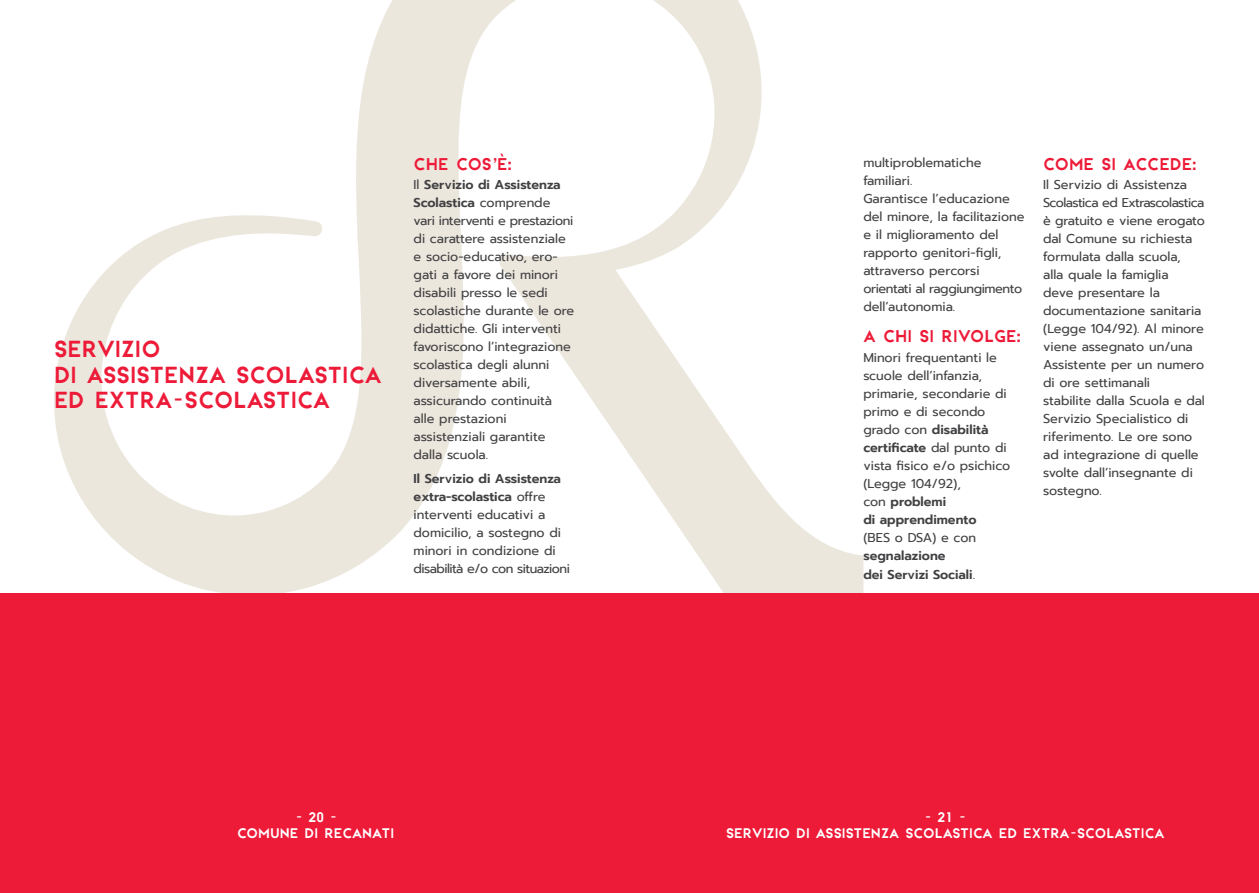
<style>
.page{position:relative;width:1259px;height:893px;background:#fff}
.page>*{position:absolute;margin:0;border:0;box-sizing:border-box;transform-origin:0 0}
.t1{font:22.5px/25.5px "Ziamimi";color:#ed1a38}
.t2{font:16.5px "Ziamimi";color:#ed1a38}
.t3{font:13.5px/16.2px "Ziamimi";color:#fff;text-align:center}
.t4{font:12.75px/18px "Prompt";color:#414042}
.t5{font:600 12.75px/19.5px "Prompt";color:#414042}
.s1{font-weight:600}
.s2{font-weight:400}
</style>
<div class="page">
<svg style="left:54px;top:0;width:809px;height:593px"></svg>
<div style="left:0;top:593px;width:1259px;height:300px;background:#ed1a38"></div>
<h1 class="t1" style="left:54px;top:336px;width:329px">SERVIZIO<br>DI ASSISTENZA SCOLASTICA<br>ED EXTRA-SCOLASTICA</h1>
<p class="t2" style="left:414px;top:153px;width:100px">CHE COS’È:</p>
<p class="t4" style="left:414px;top:176px;width:162px">Il <span class="s1">Servizio di Assistenza<br>Scolastica</span> comprende vari interventi e prestazioni di carattere assistenziale e socio-educativo, ero&shy;gati a favore dei minori disabili presso le sedi scolastiche durante le ore didattiche. Gli interventi favoriscono l’integrazione scolastica degli alunni diversamente abili, assicurando continuità alle prestazioni assistenziali garantite dalla scuola.</p>
<p class="t4" style="left:414px;top:470px;width:158px"><span class="s1">Il Servizio di Assistenza extra-scolastica</span> offre interventi educativi a domicilio, a sostegno di minori in condizione di disabilità e/o con situazioni</p>
<p class="t4" style="left:863px;top:154px;width:163px">multiproblematiche familiari.<br>Garantisce l’educazione del minore, la facilitazione e il miglioramento del rapporto genitori-figli, attraverso percorsi orientati al raggiungimento dell’autonomia.</p>
<p class="t2" style="left:863px;top:326px;width:159px">A CHI SI RIVOLGE:</p>
<p class="t4" style="left:863px;top:348px;width:148px">Minori frequentanti le scuole dell’infanzia, primarie, secondarie di primo e di secondo grado con <span class="s1">disabilità certificate</span> dal punto di vista fisico e/o psichico (Legge 104/92),<br>con <span class="s1">problemi<br>di apprendimento</span></p>
<p class="t4" style="left:863px;top:528px;width:114px">(BES o DSA) e con</p>
<p class="t5" style="left:863px;top:546px;width:113px">segnalazione<br>dei Servizi Sociali<span class="s2">.</span></p>
<p class="t2" style="left:1043px;top:153px;width:155px">COME SI ACCEDE:</p>
<p class="t4" style="left:1043px;top:176px;width:163px">Il Servizio di Assistenza<br>Scolastica ed Extrascolastica è gratuito e viene erogato dal Comune su richiesta formulata dalla scuola,<br>alla quale la famiglia<br>deve presentare la documentazione sanitaria (Legge 104/92). Al minore viene assegnato un/una<br>Assistente per un numero di ore settimanali<br>stabilite dalla Scuola e dal<br>Servizio Specialistico di riferimento. Le ore sono ad integrazione di quelle svolte dall’insegnante di sostegno.</p>
<p class="t3" style="left:237px;top:809px;width:159px">- 20 -<br>COMUNE DI RECANATI</p>
<p class="t3" style="left:726px;top:809px;width:440px">- 21 -<br>SERVIZIO DI ASSISTENZA SCOLASTICA ED EXTRA-SCOLASTICA</p>
</div>
